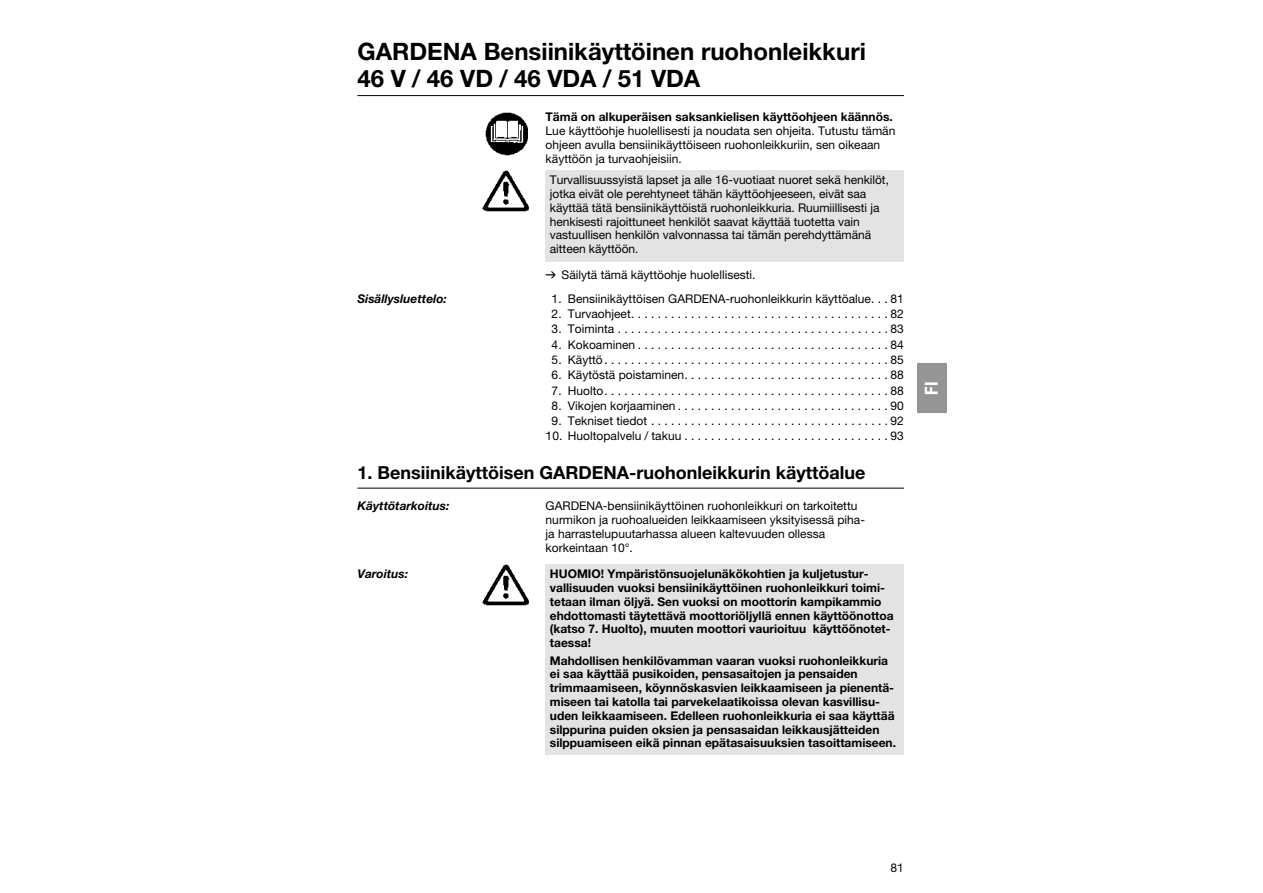
<style>
.page{position:relative;width:1263px;height:893px;background:#fff}
.page>*{position:absolute;margin:0;border:0;box-sizing:border-box;transform-origin:0 0}
.t1{font:700 24px/27px "GARDENA Pro";color:#000}
.t2{font:700 18px "GARDENA Pro";color:#000}
.t3{font:18px "GARDENA Pro Bo Cond";color:#fff}
.t4{font:12px/13.8px "GARDENA Pro";color:#000}
.t5{font:700 12px/13.8px "GARDENA Pro";color:#000}
.t6{font:italic 700 12px "GARDENA Pro";color:#000}
.s1{font-family:"Formdruck"}
</style>
<div class="page">
<div style="left:917px;top:363px;width:29px;height:50px;background:#959595"></div>
<hr style="left:357px;top:95px;width:547px;height:1px;background:#000">
<hr style="left:357px;top:488px;width:547px;height:1px;background:#000">
<img style="left:485px;top:113px;width:43px;height:43px">
<img style="left:483px;top:170px;width:46px;height:41px">
<div style="left:546px;top:170px;width:358px;height:92px;background:#e3e3e3"></div>
<img style="left:483px;top:564px;width:46px;height:41px">
<div style="left:546px;top:564px;width:358px;height:191px;background:#e3e3e3"></div>
<h1 class="t1" style="left:357px;top:41px;width:510px">GARDENA Bensiinikäyttöinen ruohonleikkuri<br>46 V / 46 VD / 46 VDA / 51 VDA</h1>
<p class="t5" style="left:546px;top:112px;width:349px">Tämä on alkuperäisen saksankielisen käyttöohjeen käännös.</p>
<p class="t4" style="left:546px;top:126px;width:351px">Lue käyttöohje huolellisesti ja noudata sen ohjeita. Tutustu tämän ohjeen avulla bensiinikäyttöiseen ruohonleikkuriin, sen oikeaan käyttöön ja turvaohjeisiin.</p>
<p class="t4" style="left:550px;top:175px;width:341px">Turvallisuussyistä lapset ja alle 16-vuotiaat nuoret sekä henkilöt, jotka eivät ole perehtyneet tähän käyttöohjeeseen, eivät saa käyttää tätä bensiinikäyttöistä ruohonleikkuria. Ruumiillisesti ja henkisesti rajoittuneet henkilöt saavat käyttää tuotetta vain vastuullisen henkilön valvonnassa tai tämän perehdyttämänä aitteen käyttöön.</p>
<p class="t4" style="left:546px;top:269px;width:211px"><span class="s1">v</span> Säilytä tämä käyttöohje huolellisesti.</p>
<p class="t6" style="left:357px;top:294px;width:91px">Sisällysluettelo:</p>
<p class="t4" style="left:552px;top:293px;width:354px">1. Bensiinikäyttöisen GARDENA-ruohonleikkurin käyttöalue . . . 81</p>
<p class="t4" style="left:552px;top:308px;width:354px">2. Turvaohjeet . . . . . . . . . . . . . . . . . . . . . . . . . . . . . . . . . . . . . . . 82</p>
<p class="t4" style="left:552px;top:324px;width:354px">3. Toiminta . . . . . . . . . . . . . . . . . . . . . . . . . . . . . . . . . . . . . . . . . 83</p>
<p class="t4" style="left:552px;top:339px;width:354px">4. Kokoaminen . . . . . . . . . . . . . . . . . . . . . . . . . . . . . . . . . . . . . . 84</p>
<p class="t4" style="left:552px;top:354px;width:354px">5. Käyttö . . . . . . . . . . . . . . . . . . . . . . . . . . . . . . . . . . . . . . . . . . . 85</p>
<p class="t4" style="left:552px;top:370px;width:354px">6. Käytöstä poistaminen . . . . . . . . . . . . . . . . . . . . . . . . . . . . . . . 88</p>
<p class="t4" style="left:552px;top:385px;width:354px">7. Huolto . . . . . . . . . . . . . . . . . . . . . . . . . . . . . . . . . . . . . . . . . . . 88</p>
<p class="t4" style="left:552px;top:400px;width:354px">8. Vikojen korjaaminen . . . . . . . . . . . . . . . . . . . . . . . . . . . . . . . . 90</p>
<p class="t4" style="left:552px;top:415px;width:354px">9. Tekniset tiedot . . . . . . . . . . . . . . . . . . . . . . . . . . . . . . . . . . . . 92</p>
<p class="t4" style="left:546px;top:431px;width:360px">10. Huoltopalvelu / takuu . . . . . . . . . . . . . . . . . . . . . . . . . . . . . . . 93</p>
<h2 class="t2" style="left:357px;top:466px;width:509px">1. Bensiinikäyttöisen GARDENA-ruohonleikkurin käyttöalue</h2>
<p class="t6" style="left:357px;top:501px;width:94px">Käyttötarkoitus:</p>
<p class="t4" style="left:546px;top:501px;width:321px">GARDENA-bensiinikäyttöinen ruohonleikkuri on tarkoitettu nurmikon ja ruohoalueiden leikkaamiseen yksityisessä piha&shy;ja harrastelupuutarhassa alueen kaltevuuden ollessa korkeintaan 10°.</p>
<p class="t6" style="left:357px;top:569px;width:52px">Varoitus:</p>
<p class="t5" style="left:550px;top:569px;width:345px">HUOMIO! Ympäristönsuojelunäkökohtien ja kuljetustur&shy;vallisuuden vuoksi bensiinikäyttöinen ruohonleikkuri toimi&shy;tetaan ilman öljyä. Sen vuoksi on moottorin kampikammio ehdottomasti täytettävä moottoriöljyllä ennen käyttöönottoa (katso 7. Huolto), muuten moottori vaurioituu käyttöönotet&shy;taessa!</p>
<p class="t5" style="left:550px;top:655px;width:348px">Mahdollisen henkilövamman vaaran vuoksi ruohonleikkuria ei saa käyttää pusikoiden, pensasaitojen ja pensaiden trimmaamiseen, köynnöskasvien leikkaamiseen ja pienentä&shy;miseen tai katolla tai parvekelaatikoissa olevan kasvillisu&shy;uden leikkaamiseen. Edelleen ruohonleikkuria ei saa käyttää silppurina puiden oksien ja pensasaidan leikkausjätteiden silppuamiseen eikä pinnan epätasaisuuksien tasoittamiseen.</p>
<h2 class="t3" style="left:925px;top:395px;width:14px;rotate:-90deg">FI</h2>
<p class="t4" style="left:890px;top:862px;width:15px">81</p>
</div>
